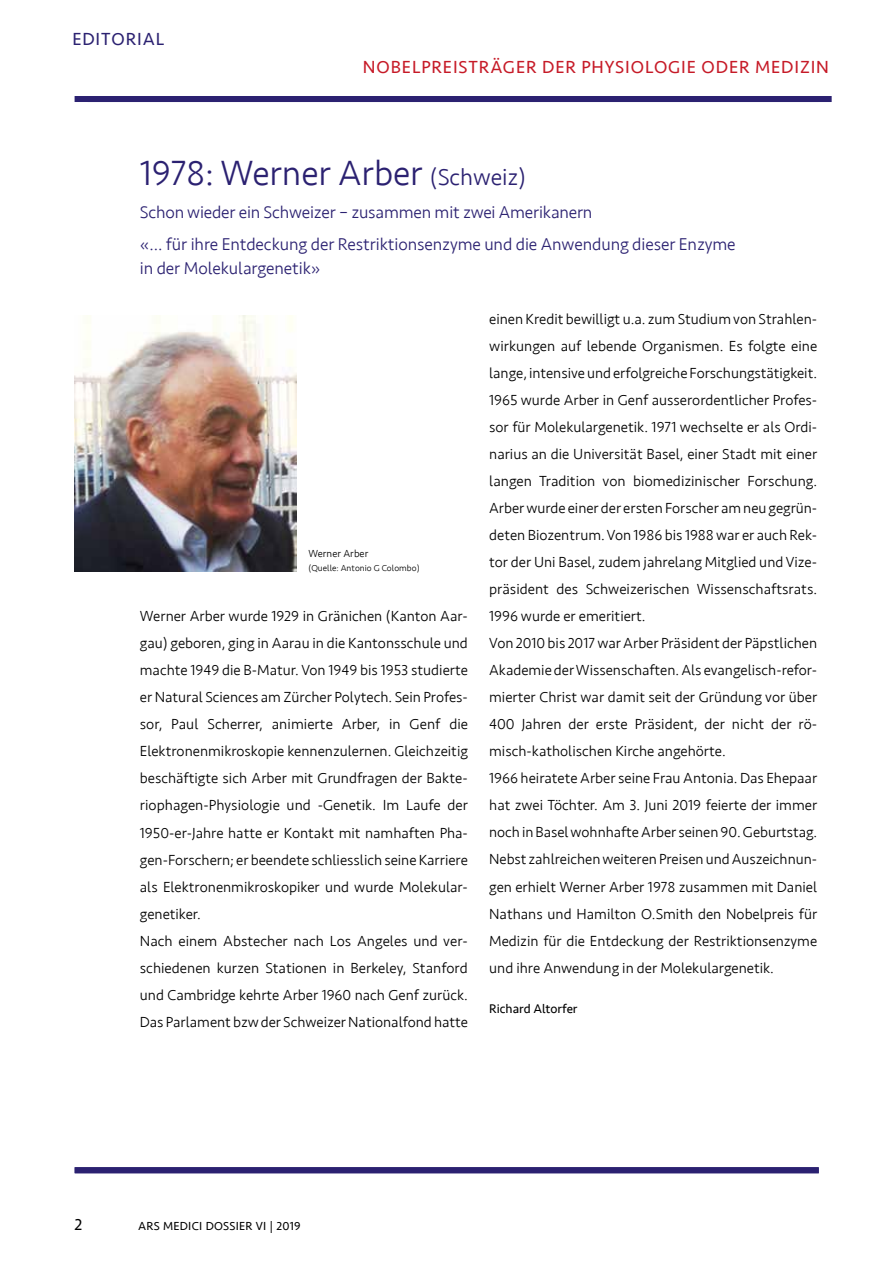
<style>
.page{position:relative;width:893px;height:1263px;background:#fff}
.page>*{position:absolute;margin:0;border:0;box-sizing:border-box;transform-origin:0 0}
.t1{font:300 36px "Seravek";letter-spacing:-.005em;color:#2b2171}
.t2{font:18px "Seravek";letter-spacing:.05em;color:#c61a27}
.t3{font:18px "Seravek";letter-spacing:.05em;color:#2b2171}
.t4{font:300 17.55px/32.5px "Seravek";letter-spacing:-.005em;color:#2b2171}
.t5{font:16.5px "Seravek";color:#000}
.t6{font:300 15px/27px "Seravek";color:#000}
.t7{font:12.9px "Seravek";color:#000}
.t8{font:12px "Seravek";letter-spacing:.02em;color:#000}
.t9{font:300 10.5px "Seravek";letter-spacing:.005em;color:#000}
.t10{font:300 9px "Seravek";letter-spacing:.005em;color:#000}
.s1{font-size:24px}
</style>
<div class="page">
<div style="left:75px;top:1167px;width:744px;height:6px;background:#2b2171"></div>
<div style="left:87px;top:96px;width:744px;height:6px;background:#2b2171"></div>
<img style="left:75px;top:315px;width:221px;height:256px">
<p class="t3" style="left:72px;top:25px;width:94px">EDITORIAL</p>
<p class="t2" style="left:363px;top:53px;width:468px">NOBELPREISTRÄGER DER PHYSIOLOGIE ODER MEDIZIN</p>
<h1 class="t1" style="left:140px;top:152px;width:388px">1978: Werner Arber <span class="s1">(Schweiz)</span></h1>
<p class="t4" style="left:140px;top:196px;width:597px">Schon wieder ein Schweizer – zusammen mit zwei Amerikanern<br>«… für ihre Entdeckung der Restriktionsenzyme und die Anwendung dieser Enzyme</p>
<p class="t4" style="left:140px;top:252px;width:182px">in der Molekulargenetik»</p>
<p class="t9" style="left:308px;top:547px;width:61px">Werner Arber</p>
<p class="t10" style="left:308px;top:562px;width:113px">(Quelle: Antonio G Colombo)</p>
<p class="t6" style="left:140px;top:603px;width:330px">Werner Arber wurde 1929 in Gränichen (Kanton Aar&shy;gau) geboren, ging in Aarau in die Kantonsschule und machte 1949 die B-Matur. Von 1949 bis 1953 studierte er Natural Sciences am Zürcher Polytech. Sein Profes&shy;sor, Paul Scherrer, animierte Arber, in Genf die Elektronenmikroskopie kennenzulernen. Gleichzeitig beschäftigte sich Arber mit Grundfragen der Bakte&shy;riophagen-Physiologie und -Genetik. Im Laufe der 1950-er-Jahre hatte er Kontakt mit namhaften Pha&shy;gen-Forschern; er beendete schliesslich seine Karriere als Elektronenmikroskopiker und wurde Molekular&shy;genetiker.<br>Nach einem Abstecher nach Los Angeles und ver&shy;schiedenen kurzen Stationen in Berkeley, Stanford und Cambridge kehrte Arber 1960 nach Genf zurück.<br>Das Parlament bzw der Schweizer Nationalfond hatte</p>
<p class="t6" style="left:489px;top:306px;width:330px">einen Kredit bewilligt u.a. zum Studium von Strahlen&shy;wirkungen auf lebende Organismen. Es folgte eine lange, intensive und erfolgreiche Forschungstätigkeit.<br>1965 wurde Arber in Genf ausserordentlicher Profes&shy;sor für Molekulargenetik. 1971 wechselte er als Ordi&shy;narius an die Universität Basel, einer Stadt mit einer langen Tradition von biomedizinischer Forschung.<br>Arber wurde einer der ersten Forscher am neu gegrün&shy;deten Biozentrum. Von 1986 bis 1988 war er auch Rek&shy;tor der Uni Basel, zudem jahrelang Mitglied und Vize&shy;präsident des Schweizerischen Wissenschaftsrats.<br>1996 wurde er emeritiert.<br>Von 2010 bis 2017 war Arber Präsident der Päpstlichen Akademie der Wissenschaften. Als evangelisch-refor&shy;mierter Christ war damit seit der Gründung vor über 400 Jahren der erste Präsident, der nicht der rö&shy;misch-katholischen Kirche angehörte.<br>1966 heiratete Arber seine Frau Antonia. Das Ehepaar hat zwei Töchter. Am 3. Juni 2019 feierte der immer noch in Basel wohnhafte Arber seinen 90. Geburtstag.<br>Nebst zahlreichen weiteren Preisen und Auszeichnun&shy;gen erhielt Werner Arber 1978 zusammen mit Daniel Nathans und Hamilton O.Smith den Nobelpreis für Medizin für die Entdeckung der Restriktionsenzyme und ihre Anwendung in der Molekulargenetik.</p>
<p class="t7" style="left:489px;top:999px;width:90px">Richard Altorfer</p>
<p class="t5" style="left:74px;top:1212px;width:9px">2</p>
<p class="t8" style="left:138px;top:1217px;width:164px">ARS MEDICI DOSSIER VI | 2019</p>
</div>
